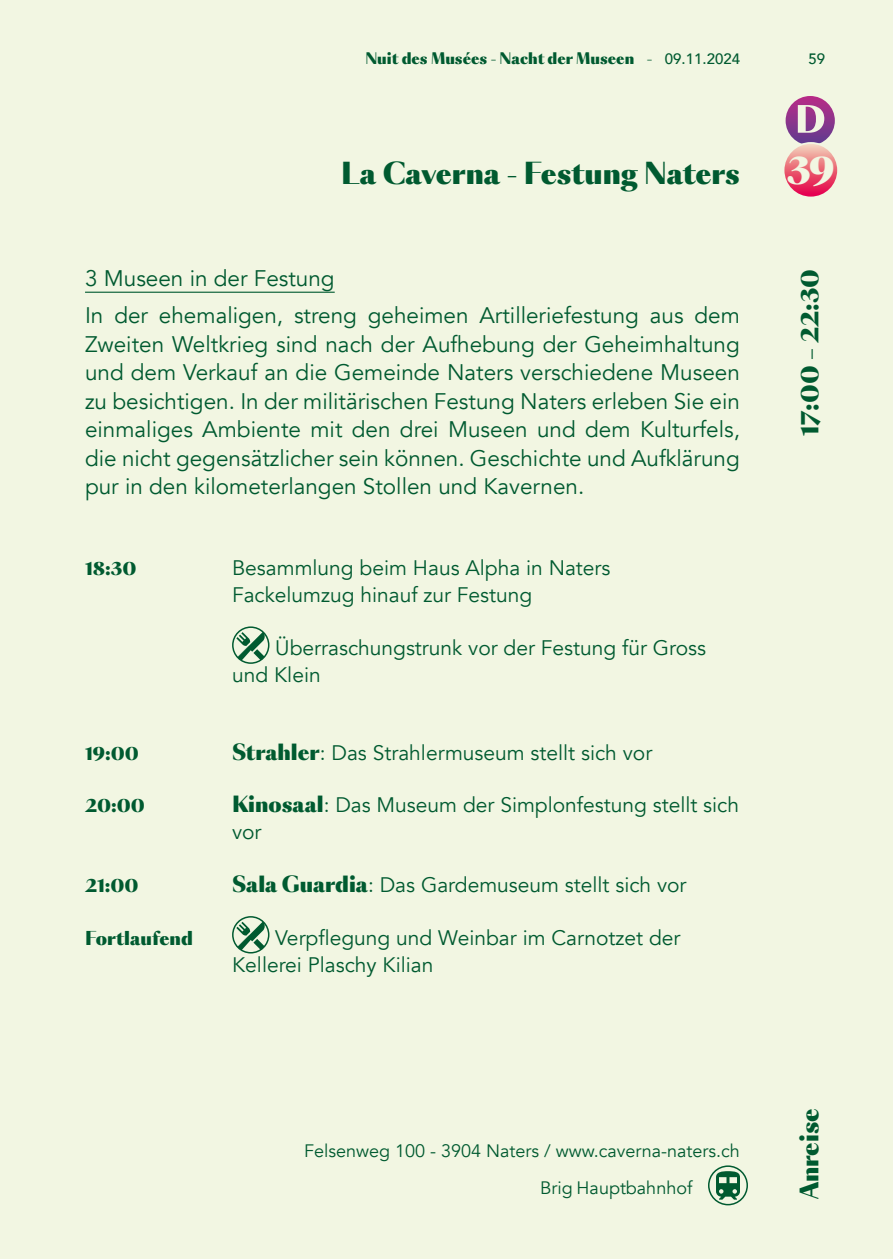
<style>
.page{position:relative;width:893px;height:1259px;background:#f2f6e2}
.page>*{position:absolute;margin:0;border:0;box-sizing:border-box;transform-origin:0 0}
.t1{font:900 37.5px "Sang Bleu OG Sans";color:#f2f6e2}
.t2{font:900 28.5px "Sang Bleu OG Sans";color:#005a30}
.t3{font:900 24px "Sang Bleu OG Sans";color:#005a30}
.t4{font:22.5px/28.5px "Avenir";color:#005a30}
.t5{font:21px/27px "Avenir";color:#005a30}
.t6{font:18px/37.5px "Avenir";color:#005a30}
.t7{font:900 18px "Sang Bleu OG Sans";color:#005a30}
.t8{font:900 15px "Sang Bleu OG Sans";color:#005a30}
.t9{font:500 15px "Avenir";color:#005a30}
.s1{font-family:"Avenir";font-weight:500}
.s2{font-family:"Sang Bleu OG Sans";font-weight:900}
</style>
<div class="page">
<svg style="left:709px;top:1166px;width:38px;height:38px"></svg>
<svg style="left:716px;top:1171px;width:24px;height:28px"></svg>
<div style="left:708px;top:1165px;width:40px;height:40px;border:2px solid #005a30;border-radius:50%"></div>
<hr style="left:85px;top:292px;width:250px;height:1px;background:#005a30">
<svg style="left:233px;top:627px;width:36px;height:36px"></svg>
<svg style="left:236px;top:632px;width:31px;height:30px"></svg>
<div style="left:232px;top:626px;width:37px;height:38px;border:2px solid #005a30;border-radius:50%"></div>
<svg style="left:233px;top:917px;width:36px;height:35px"></svg>
<svg style="left:236px;top:921px;width:31px;height:31px"></svg>
<div style="left:232px;top:916px;width:37px;height:37px;border:2px solid #005a30;border-radius:50%"></div>
<svg style="left:784px;top:94px;width:53px;height:53px"></svg>
<svg style="left:786px;top:96px;width:49px;height:49px"></svg>
<svg style="left:798px;top:105px;width:26px;height:28px"></svg>
<svg style="left:783px;top:142px;width:56px;height:56px"></svg>
<svg style="left:784px;top:144px;width:53px;height:53px;background:#ea6579"></svg>
<p class="t8" style="left:365px;top:48px;width:376px">Nuit des Musées - Nacht der Museen - <span class="s1">09.11.2024</span></p>
<p class="t2" style="left:341px;top:154px;width:400px">La Caverna - Festung Naters</p>
<p class="t4" style="left:85px;top:260px;width:656px;line-height:36.9px">3 Museen in der Festung<br>In der ehemaligen, streng geheimen Artilleriefestung aus dem</p>
<p class="t4" style="left:85px;top:330px;width:656px;text-align:justify">Zweiten Weltkrieg sind nach der Aufhebung der Geheimhaltung und dem Verkauf an die Gemeinde Naters verschiedene Museen zu besichtigen. In der militärischen Festung Naters erleben Sie ein einmaliges Ambiente mit den drei Museen und dem Kulturfels, die nicht gegensätzlicher sein können. Geschichte und Aufklärung pur in den kilometerlangen Stollen und Kavernen.</p>
<p class="t7" style="left:85px;top:556px;width:53px">18:30</p>
<p class="t5" style="left:232px;top:555px;width:380px">Besammlung beim Haus Alpha in Naters<br>Fackelumzug hinauf zur Festung</p>
<p class="t5" style="left:232px;top:634px;width:476px;text-indent:43px">Überraschungstrunk vor der Festung für Gross und Klein</p>
<p class="t7" style="left:85px;top:741px;width:55px">19:00</p>
<p class="t5" style="left:232px;top:739px;width:422px"><span class="s2">Strahler</span>: Das Strahlermuseum stellt sich vor</p>
<p class="t7" style="left:85px;top:793px;width:61px">20:00</p>
<p class="t5" style="left:232px;top:792px;width:508px"><span class="s2">Kinosaal</span>: Das Museum der Simplonfestung stellt sich vor</p>
<p class="t7" style="left:85px;top:873px;width:55px">21:00</p>
<p class="t5" style="left:232px;top:871px;width:456px"><span class="s2">Sala Guardia</span>: Das Gardemuseum stellt sich vor</p>
<p class="t7" style="left:85px;top:925px;width:109px">Fortlaufend</p>
<p class="t5" style="left:232px;top:924px;width:450px;text-indent:43px">Verpflegung und Weinbar im Carnotzet der<br>Kellerei Plaschy Kilian</p>
<p class="t9" style="left:808px;top:46px;width:18px">59</p>
<h1 class="t1" style="left:787px;top:145px;width:50px">39</h1>
<p class="t3" style="left:793px;top:436px;width:169px;rotate:-90deg">17:00 – 22:30</p>
<p class="t6" style="left:540px;top:1132px;width:201px;text-indent:-236px">Felsenweg 100 - 3904 Naters / www.caverna-naters.ch<br>Brig Hauptbahnhof</p>
<p class="t3" style="left:793px;top:1199px;width:93px;rotate:-90deg">Anreise</p>
</div>
